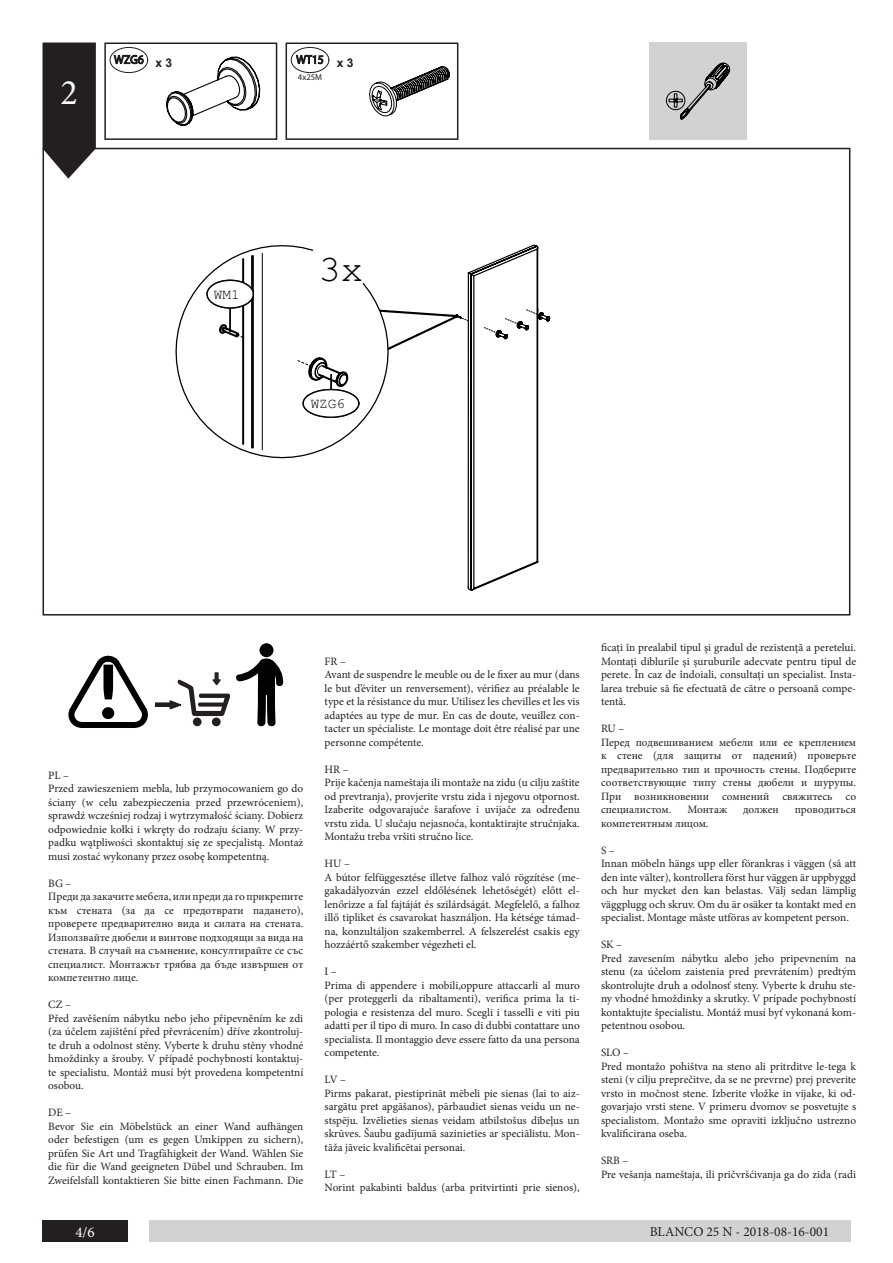
<style>
.page{position:relative;width:893px;height:1263px;background:#fff}
.page>*{position:absolute;margin:0;border:0;box-sizing:border-box;transform-origin:0 0}
.t1{font:37.35px "MS Shell Dlg";color:#000}
.t2{font:36px "Minion Pro";color:#fff}
.t3{font:15px "Minion Pro";color:#fff}
.t4{font:14.4px "MS Shell Dlg";color:#000}
.t5{font:13.5px "Minion Pro";color:#231f20}
.t6{font:12.15px "Myriad Pro";color:#1b1b19;scale:.96 1}
.t7{font:700 12px "Arial";color:#231f20}
.t8{font:11.25px/13.5px "Minion Pro";color:#231f20}
.t9{font:8.55px "Myriad Pro";color:#1b1d1a}
</style>
<div class="page">
<div style="left:149px;top:1220px;width:701px;height:22px;background:#d1d2d4"></div>
<div style="left:43px;top:1220px;width:85px;height:22px;background:#231f20"></div>
<svg style="left:109px;top:47px;width:40px;height:26px"></svg>
<svg style="left:166px;top:56px;width:95px;height:70px"></svg>
<div style="left:104px;top:43px;width:173px;height:97px;border:2px solid #231f20"></div>
<svg style="left:290px;top:47px;width:40px;height:26px"></svg>
<svg style="left:369px;top:66px;width:81px;height:51px"></svg>
<div style="left:286px;top:43px;width:172px;height:97px;border:2px solid #231f20"></div>
<svg style="left:43px;top:43px;width:53px;height:136px;background:#3a3637"></svg>
<div style="left:649px;top:43px;width:98px;height:97px;background:#d1d2d4"></div>
<svg style="left:653px;top:42px;width:94px;height:78px"></svg>
<svg style="left:176px;top:244px;width:375px;height:347px"></svg>
<div style="left:43px;top:148px;width:807px;height:467px;border:2px solid #231f20"></div>
<div style="left:259px;top:643px;width:14px;height:14px;background:#030203;border-radius:50%"></div>
<svg style="left:68px;top:652px;width:215px;height:76px"></svg>
<p class="t2" style="left:61px;top:69px;width:19px">2</p>
<p class="t6" style="left:114px;top:52px;width:32px">WZG6</p>
<p class="t7" style="left:156px;top:55px;width:18px">x 3</p>
<p class="t6" style="left:296px;top:52px;width:30px">WT15</p>
<p class="t9" style="left:298px;top:72px;width:26px">4x25M</p>
<p class="t7" style="left:337px;top:55px;width:18px">x 3</p>
<p class="t4" style="left:214px;top:286px;width:27px">WM1</p>
<p class="t1" style="left:318px;top:247px;width:46px">3x</p>
<p class="t4" style="left:311px;top:395px;width:36px">WZG6</p>
<p class="t8" style="left:48px;top:768px;width:22px">PL –</p>
<p class="t8" style="left:48px;top:782px;width:257px;text-align:justify">Przed zawieszeniem mebla, lub przymocowaniem go do ściany (w celu zabezpieczenia przed przewróceniem), sprawdź wcześniej rodzaj i wytrzymałość ściany. Dobierz odpowiednie kołki i wkręty do rodzaju ściany. W przy&shy;padku wątpliwości skontaktuj się ze specjalistą. Montaż musi zostać wykonany przez osobę kompetentną.</p>
<p class="t8" style="left:48px;top:876px;width:25px">BG –</p>
<p class="t8" style="left:48px;top:890px;width:257px;text-align:justify">Преди да закачите мебела, или преди да го прикрепите към стената (за да се предотврати падането), проверете предварително вида и силата на стената.<br>Използвайте дюбели и винтове подходящи за вида на стената. В случай на съмнение, консултирайте се със специалист. Монтажът трябва да бъде извършен от компетентно лице.</p>
<p class="t8" style="left:48px;top:998px;width:24px">CZ –</p>
<p class="t8" style="left:48px;top:1011px;width:257px;text-align:justify">Před zavěšením nábytku nebo jeho připevněním ke zdi (za účelem zajištění před převrácením) dříve zkontroluj&shy;te druh a odolnost stěny. Vyberte k druhu stěny vhodné hmoždinky a šrouby. V případě pochybností kontaktuj&shy;te specialistu. Montáž musí být provedena kompetentní osobou.</p>
<p class="t8" style="left:48px;top:1106px;width:24px">DE –</p>
<p class="t8" style="left:48px;top:1119px;width:257px;text-align:justify">Bevor Sie ein Möbelstück an einer Wand aufhängen oder befestigen (um es gegen Umkippen zu sichern), prüfen Sie Art und Tragfähigkeit der Wand. Wählen Sie die für die Wand geeigneten Dübel und Schrauben. Im Zweifelsfall kontaktieren Sie bitte einen Fachmann. Die</p>
<p class="t8" style="left:325px;top:654px;width:257px">FR –<br>Avant de suspendre le meuble ou de le fixer au mur (dans le but d’éviter un renversement), vérifiez au préalable le type et la résistance du mur. Utilisez les chevilles et les vis adaptées au type de mur. En cas de doute, veuillez con&shy;tacter un spécialiste. Le montage doit être réalisé par une personne compétente.</p>
<p class="t8" style="left:325px;top:762px;width:257px">HR –<br>Prije kačenja nameštaja ili montaže na zidu (u cilju zaštite od prevtranja), provjerite vrstu zida i njegovu otpornost.<br>Izaberite odgovarajuće šarafove i uvijače za određenu vrstu zida. U slučaju nejasnoća, kontaktirajte stručnjaka.<br>Montažu treba vršiti stručno lice.</p>
<p class="t8" style="left:325px;top:857px;width:257px">HU –<br>A bútor felfüggesztése illetve falhoz való rögzítése (me&shy;gakadályozván ezzel eldőlésének lehetőségét) előtt el&shy;lenőrizze a fal fajtáját és szilárdságát. Megfelelő, a falhoz illő tipliket és csavarokat használjon. Ha kétsége támad&shy;na, konzultáljon szakemberrel. A felszerelést csakis egy hozzáértő szakember végezheti el.</p>
<p class="t8" style="left:325px;top:965px;width:257px">I –<br>Prima di appendere i mobili,oppure attaccarli al muro (per proteggerli da ribaltamenti), verifica prima la ti&shy;pologia e resistenza del muro. Scegli i tasselli e viti piu adatti per il tipo di muro. In caso di dubbi contattare uno specialista. Il montaggio deve essere fatto da una persona competente.</p>
<p class="t8" style="left:325px;top:1073px;width:257px">LV –<br>Pirms pakarat, piestiprināt mēbeli pie sienas (lai to aiz&shy;sargātu pret apgāšanos), pārbaudiet sienas veidu un ne&shy;stspēju. Izvēlieties sienas veidam atbilstošus dībeļus un skrūves. Šaubu gadījumā sazinieties ar speciālistu. Mon&shy;tāža jāveic kvalificētai personai.</p>
<p class="t8" style="left:325px;top:1167px;width:257px">LT –<br>Norint pakabinti baldus (arba pritvirtinti prie sienos),</p>
<p class="t8" style="left:601px;top:641px;width:257px;text-align:justify">ficați în prealabil tipul şi gradul de rezistenţă a peretelui.<br>Montați diblurile și șuruburile adecvate pentru tipul de perete. În caz de îndoiali, consultați un specialist. Insta&shy;larea trebuie să fie efectuată de către o persoană compe&shy;tentă.</p>
<p class="t8" style="left:601px;top:722px;width:257px">RU –<br>Перед подвешиванием мебели или ее креплением к стене (для защиты от падений) проверьте предварительно тип и прочность стены. Подберите соответствующие типу стены дюбели и шурупы.<br>При возникновении сомнений свяжитесь со специалистом.</p>
<p class="t8" style="left:687px;top:803px;width:41px">Монтаж</p>
<p class="t8" style="left:743px;top:803px;width:37px">должен</p>
<p class="t8" style="left:795px;top:803px;width:63px">проводиться</p>
<p class="t8" style="left:601px;top:816px;width:109px">компетентным лицом.</p>
<p class="t8" style="left:601px;top:843px;width:257px">S –<br>Innan möbeln hängs upp eller förankras i väggen (så att den inte välter), kontrollera först hur väggen är uppbyggd och hur mycket den kan belastas. Välj sedan lämplig väggplugg och skruv. Om du är osäker ta kontakt med en specialist. Montage måste utföras av kompetent person.</p>
<p class="t8" style="left:601px;top:938px;width:257px">SK –<br>Pred zavesením nábytku alebo jeho pripevnením na stenu (za účelom zaistenia pred prevrátením) predtým skontrolujte druh a odolnosť steny. Vyberte k druhu ste&shy;ny vhodné hmoždinky a skrutky. V prípade pochybností kontaktujte špecialistu. Montáž musí byť vykonaná kom&shy;petentnou osobou.</p>
<p class="t8" style="left:601px;top:1046px;width:257px">SLO –<br>Pred montažo pohištva na steno ali pritrditve le-tega k steni (v cilju preprečitve, da se ne prevrne) prej preverite vrsto in močnost stene. Izberite vložke in vijake, ki od&shy;govarjajo vrsti stene. V primeru dvomov se posvetujte s specialistom. Montažo sme opraviti izključno ustrezno kvalificirana oseba.</p>
<p class="t8" style="left:601px;top:1154px;width:257px">SRB –<br>Pre vešanja nameštaja, ili pričvršćivanja ga do zida (radi</p>
<h3 class="t3" style="left:75px;top:1222px;width:21px">4/6</h3>
<p class="t5" style="left:650px;top:1223px;width:181px">BLANCO 25 N - 2018-08-16-001</p>
</div>
